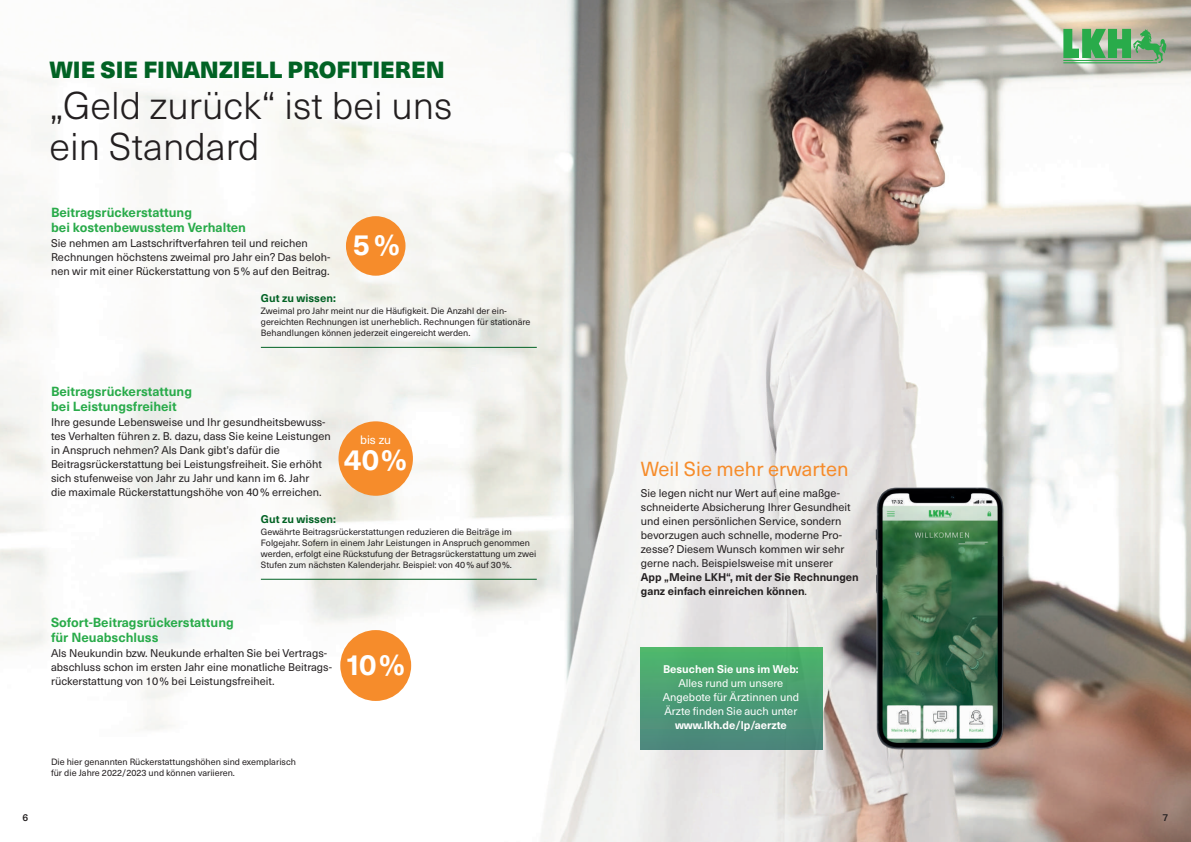
<style>
.page{position:relative;width:1191px;height:842px;background:#fff}
.page>*{position:absolute;margin:0;border:0;box-sizing:border-box;transform-origin:0 0}
.t1{font:300 38px/41px "Neue Haas Unica W1 G";color:#231f20}
.t2{font:700 29px "Neue Haas Unica W1 G";color:#fff}
.t3{font:900 23px "Neue Haas Unica W1 G";color:#016224}
.t4{font:20px "Neue Haas Unica W1 G";color:#f68c2b}
.t5{font:700 13px/15px "Neue Haas Unica W1 G";color:#29ab4a}
.t6{font:12px "Neue Haas Unica W1 G";color:#fff}
.t7{font:11px/14px "Neue Haas Unica W1 G";color:#231f20}
.t8{font:11px/14px "Neue Haas Unica W1 G";color:#fff;text-align:center}
.t9{font:700 11px/14px "Neue Haas Unica W1 G";color:#231f20}
.t10{font:700 11px "Neue Haas Unica W1 G";color:#fff}
.t11{font:700 11px "Neue Haas Unica W1 G";color:#016224}
.t12{font:500 10px "Neue Haas Unica W1 G";color:#231f20}
.t13{font:9px/11px "Neue Haas Unica W1 G";color:#231f20}
.s1{font-weight:400}
</style>
<div class="page">
<img style="left:0;top:0;width:1191px;height:842px">
<img style="left:864px;top:484px;width:150px;height:268px">
<div style="left:346px;top:216px;width:59px;height:60px;background:#f68c2b;border-radius:50%"></div>
<div style="left:338px;top:421px;width:75px;height:75px;background:#f68c2b;border-radius:50%"></div>
<div style="left:340px;top:630px;width:71px;height:71px;background:#f68c2b;border-radius:50%"></div>
<hr style="left:261px;top:347px;width:276px;height:1px;background:#016224">
<hr style="left:261px;top:579px;width:276px;height:1px;background:#016224">
<div style="left:641px;top:648px;width:181px;height:101px;background:linear-gradient(to bottom,#4bb56a,#4b847d)"></div>
<svg style="left:1063px;top:29px;width:103px;height:34px;background:#69b074"></svg>
<h3 class="t3" style="left:50px;top:51px;width:397px">WIE SIE FINANZIELL PROFITIEREN</h3>
<h1 class="t1" style="left:50px;top:83px;width:404px">„Geld zurück“ ist bei uns ein Standard</h1>
<p class="t5" style="left:51px;top:204px;width:196px">Beitragsrückerstattung<br>bei kostenbewusstem Verhalten</p>
<p class="t7" style="left:51px;top:236px;width:281px">Sie nehmen am Lastschriftverfahren teil und reichen<br>Rechnungen höchstens zweimal pro Jahr ein? Das beloh&shy;nen wir mit einer Rückerstattung von 5% auf den Beitrag.</p>
<h2 class="t2" style="left:353px;top:222px;width:49px">5%</h2>
<p class="t11" style="left:261px;top:289px;width:76px">Gut zu wissen:</p>
<p class="t13" style="left:261px;top:305px;width:271px">Zweimal pro Jahr meint nur die Häufigkeit. Die Anzahl der ein&shy;gereichten Rechnungen ist unerheblich. Rechnungen für stationäre<br>Behandlungen können jederzeit eingereicht werden.</p>
<p class="t5" style="left:51px;top:383px;width:142px">Beitragsrückerstattung bei Leistungsfreiheit</p>
<p class="t7" style="left:51px;top:415px;width:281px">Ihre gesunde Lebensweise und Ihr gesundheitsbewuss&shy;tes Verhalten führen z. B. dazu, dass Sie keine Leistungen in Anspruch nehmen? Als Dank gibt’s dafür die Beitragsrückerstattung bei Leistungsfreiheit. Sie erhöht sich stufenweise von Jahr zu Jahr und kann im 6. Jahr<br>die maximale Rückerstattungshöhe von 40% erreichen.</p>
<p class="t6" style="left:360px;top:431px;width:33px">bis zu</p>
<h2 class="t2" style="left:344px;top:438px;width:64px">40%</h2>
<p class="t11" style="left:261px;top:510px;width:76px">Gut zu wissen:</p>
<p class="t13" style="left:261px;top:526px;width:277px">Gewährte Beitragsrückerstattungen reduzieren die Beiträge im Folgejahr. Sofern in einem Jahr Leistungen in Anspruch genommen werden, erfolgt eine Rückstufung der Betragsrückerstattung um zwei Stufen zum nächsten Kalenderjahr. Beispiel: von 40% auf 30%.</p>
<h3 class="t4" style="left:641px;top:454px;width:209px">Weil Sie mehr erwarten</h3>
<p class="t7" style="left:641px;top:485px;width:211px">Sie legen nicht nur Wert auf eine maßge&shy;schneiderte Absicherung Ihrer Gesundheit und einen persönlichen Service, sondern bevorzugen auch schnelle, moderne Pro&shy;zesse? Diesem Wunsch kommen wir sehr gerne nach. Beispielsweise mit unserer</p>
<p class="t9" style="left:641px;top:569px;width:219px">App „Meine LKH“, mit der Sie Rechnungen ganz einfach einreichen können<span class="s1">.</span></p>
<p class="t5" style="left:51px;top:614px;width:184px">Sofort-Beitragsrückerstattung für Neuabschluss</p>
<p class="t7" style="left:51px;top:646px;width:282px">Als Neukundin bzw. Neukunde erhalten Sie bei Vertrags&shy;abschluss schon im ersten Jahr eine monatliche Beitrags&shy;rückerstattung von 10% bei Leistungsfreiheit.</p>
<p class="t13" style="left:51px;top:756px;width:246px">Die hier genannten Rückerstattungshöhen sind exemplarisch für die Jahre 2022/2023 und können variieren.</p>
<h2 class="t2" style="left:345px;top:643px;width:62px">10%</h2>
<p class="t10" style="left:663px;top:661px;width:137px">Besuchen Sie uns im Web:</p>
<p class="t8" style="left:663px;top:676px;width:138px">Alles rund um unsere<br>Angebote für Ärztinnen und<br>Ärzte finden Sie auch unter</p>
<p class="t10" style="left:675px;top:717px;width:113px">www.lkh.de/lp/aerzte</p>
<p class="t12" style="left:23px;top:810px;width:7px">6</p>
<p class="t12" style="left:1162px;top:810px;width:7px">7</p>
</div>
